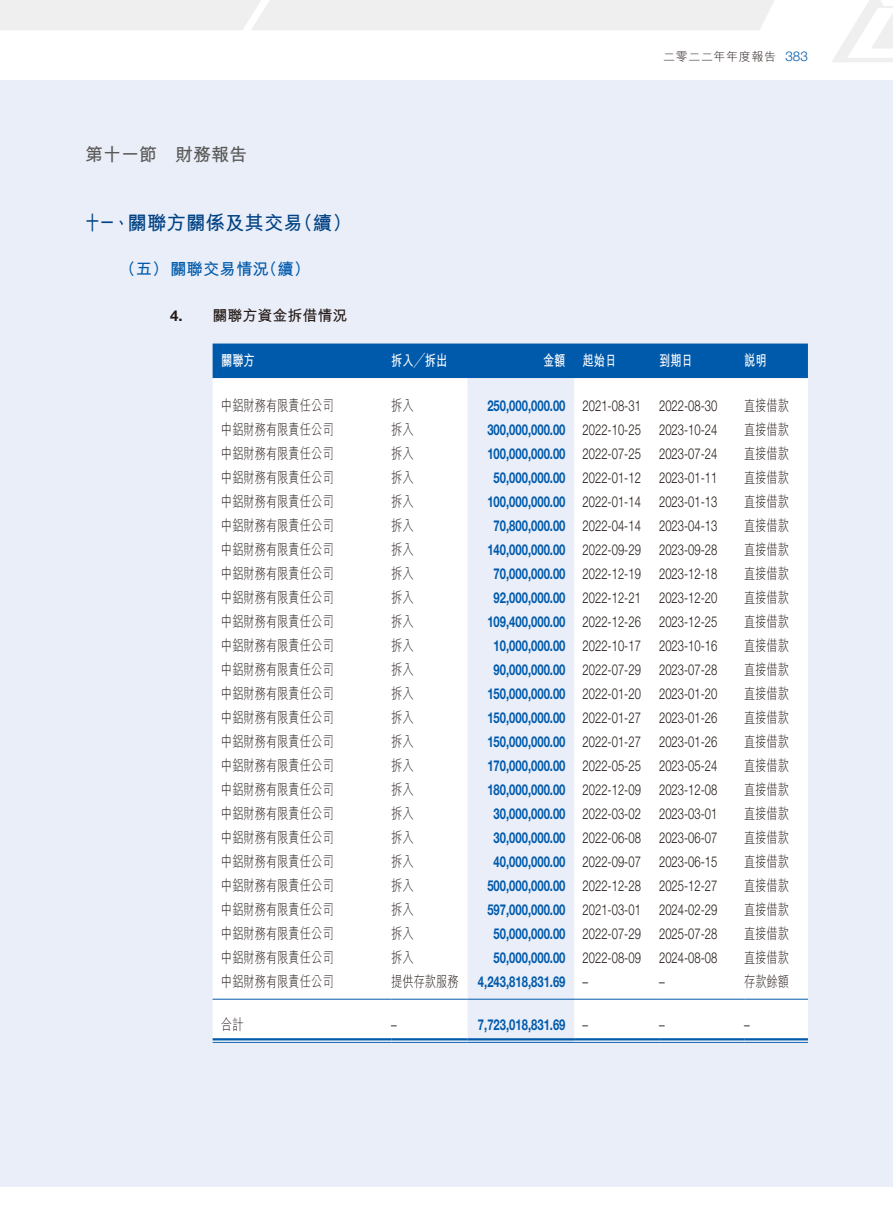
<style>
.page{position:relative;width:893px;height:1212px;background:#fff}
.page>*{position:absolute;margin:0;border:0;box-sizing:border-box;transform-origin:0 0}
.t1{font:700 19.5px "M Hei HK";color:#004284;scale:.75 1}
.t2{font:700 18px "M Hei HK";color:#595857}
.t3{font:700 16.5px "M Hei HK";color:#005aab}
.t4{font:300 15px "Helvetica Neue LT Std";color:#231916;scale:.75 1}
.t5{font:300 15px "M Hei HK";color:#231916;scale:.75 1}
.t6{font:700 15px "Helvetica Neue LT Std";color:#005aab;scale:.75 1}
.t7{font:700 15px "M Hei HK";color:#fff;scale:.75 1}
.t8{font:700 15px "M Hei HK";color:#231916}
.t9{font:300 12px "M Hei HK";letter-spacing:.05em;color:#231916}
.s1{font-family:"Helvetica Neue LT Std";font-size:13.5px;color:#005aab}
.s2{font-family:"Helvetica Neue LT Std"}
.s3{font-weight:700;color:#005aab}
.s4{font-weight:300;color:#231916}
</style>
<div class="page">
<div style="left:0;top:81px;width:893px;height:1106px;background:#eaeef8"></div>
<svg style="left:832px;top:0;width:61px;height:62px"></svg>
<div style="left:0;top:0;width:774px;height:30px;background:#efeff0"></div>
<div style="left:213px;top:343px;width:595px;height:35px;background:#005aab"></div>
<div style="left:213px;top:379px;width:595px;height:663px;background:#fff"></div>
<svg style="left:468px;top:379px;width:106px;height:663px"></svg>
<hr style="left:213px;top:999px;width:178px;height:1px;background:#005aab">
<hr style="left:391px;top:999px;width:77px;height:1px;background:#005aab">
<hr style="left:468px;top:999px;width:106px;height:1px;background:#005aab">
<hr style="left:574px;top:999px;width:85px;height:1px;background:#005aab">
<hr style="left:659px;top:999px;width:85px;height:1px;background:#005aab">
<hr style="left:744px;top:999px;width:64px;height:1px;background:#005aab">
<hr style="left:213px;top:1038px;width:178px;height:2px;background:#005aab">
<hr style="left:213px;top:1042px;width:178px;height:1px;background:#005aab">
<hr style="left:391px;top:1038px;width:77px;height:2px;background:#005aab">
<hr style="left:391px;top:1042px;width:77px;height:1px;background:#005aab">
<hr style="left:468px;top:1038px;width:106px;height:2px;background:#005aab">
<hr style="left:468px;top:1042px;width:106px;height:1px;background:#005aab">
<hr style="left:574px;top:1038px;width:85px;height:2px;background:#005aab">
<hr style="left:574px;top:1042px;width:85px;height:1px;background:#005aab">
<hr style="left:659px;top:1038px;width:85px;height:2px;background:#005aab">
<hr style="left:659px;top:1042px;width:85px;height:1px;background:#005aab">
<hr style="left:744px;top:1038px;width:64px;height:2px;background:#005aab">
<hr style="left:744px;top:1042px;width:64px;height:1px;background:#005aab">
<p class="t2" style="left:85px;top:141px;width:163px">第十一節 財務報告</p>
<p class="t9" style="left:663px;top:48px;width:146px">二零二二年年度報告 <span class="s1">383</span></p>
<h1 class="t1" style="left:85px;top:209px;width:357px">十一、關聯方關係及其交易（續）</h1>
<p class="t3" style="left:119px;top:257px;width:193px">（五）關聯交易情況（續）</p>
<p class="t8" style="left:170px;top:304px;width:179px"><span class="s2">4.</span> 關聯方資金拆借情況</p>
<p class="t7" style="left:221px;top:349px;width:46px">關聯方</p>
<p class="t7" style="left:391px;top:349px;width:76px">拆入╱拆出</p>
<p class="t7" style="left:543px;top:349px;width:99px">金額 起始日</p>
<p class="t7" style="left:659px;top:349px;width:46px">到期日</p>
<p class="t7" style="left:744px;top:349px;width:31px">說明</p>
<p class="t5" style="left:221px;top:395px;width:151px">中鋁財務有限責任公司</p>
<p class="t5" style="left:391px;top:395px;width:31px">拆入</p>
<p class="t4" style="left:487px;top:396px;width:308px"><span class="s3">250,000,000.00</span> 2021-08-31 2022-08-30</p>
<p class="t5" style="left:744px;top:395px;width:61px">直接借款</p>
<p class="t5" style="left:221px;top:419px;width:151px">中鋁財務有限責任公司</p>
<p class="t5" style="left:391px;top:419px;width:31px">拆入</p>
<p class="t4" style="left:487px;top:420px;width:308px"><span class="s3">300,000,000.00</span> 2022-10-25 2023-10-24</p>
<p class="t5" style="left:744px;top:419px;width:61px">直接借款</p>
<p class="t5" style="left:221px;top:443px;width:151px">中鋁財務有限責任公司</p>
<p class="t5" style="left:391px;top:443px;width:31px">拆入</p>
<p class="t4" style="left:487px;top:444px;width:308px"><span class="s3">100,000,000.00</span> 2022-07-25 2023-07-24</p>
<p class="t5" style="left:744px;top:443px;width:61px">直接借款</p>
<p class="t5" style="left:221px;top:467px;width:151px">中鋁財務有限責任公司</p>
<p class="t5" style="left:391px;top:467px;width:31px">拆入</p>
<p class="t4" style="left:494px;top:468px;width:300px"><span class="s3">50,000,000.00</span> 2022-01-12 2023-01-11</p>
<p class="t5" style="left:744px;top:467px;width:61px">直接借款</p>
<p class="t5" style="left:221px;top:491px;width:151px">中鋁財務有限責任公司</p>
<p class="t5" style="left:391px;top:491px;width:31px">拆入</p>
<p class="t4" style="left:487px;top:492px;width:308px"><span class="s3">100,000,000.00</span> 2022-01-14 2023-01-13</p>
<p class="t5" style="left:744px;top:491px;width:61px">直接借款</p>
<p class="t5" style="left:221px;top:515px;width:151px">中鋁財務有限責任公司</p>
<p class="t5" style="left:391px;top:515px;width:31px">拆入</p>
<p class="t4" style="left:494px;top:516px;width:300px"><span class="s3">70,800,000.00</span> 2022-04-14 2023-04-13</p>
<p class="t5" style="left:744px;top:515px;width:61px">直接借款</p>
<p class="t5" style="left:221px;top:539px;width:151px">中鋁財務有限責任公司</p>
<p class="t5" style="left:391px;top:539px;width:31px">拆入</p>
<p class="t4" style="left:487px;top:540px;width:308px"><span class="s3">140,000,000.00</span> 2022-09-29 2023-09-28</p>
<p class="t5" style="left:744px;top:539px;width:61px">直接借款</p>
<p class="t5" style="left:221px;top:563px;width:151px">中鋁財務有限責任公司</p>
<p class="t5" style="left:391px;top:563px;width:31px">拆入</p>
<p class="t4" style="left:494px;top:564px;width:300px"><span class="s3">70,000,000.00</span> 2022-12-19 2023-12-18</p>
<p class="t5" style="left:744px;top:563px;width:61px">直接借款</p>
<p class="t5" style="left:221px;top:587px;width:151px">中鋁財務有限責任公司</p>
<p class="t5" style="left:391px;top:587px;width:31px">拆入</p>
<p class="t4" style="left:494px;top:588px;width:300px"><span class="s3">92,000,000.00</span> 2022-12-21 2023-12-20</p>
<p class="t5" style="left:744px;top:587px;width:61px">直接借款</p>
<p class="t5" style="left:221px;top:611px;width:151px">中鋁財務有限責任公司</p>
<p class="t5" style="left:391px;top:611px;width:31px">拆入</p>
<p class="t4" style="left:487px;top:612px;width:308px"><span class="s3">109,400,000.00</span> 2022-12-26 2023-12-25</p>
<p class="t5" style="left:744px;top:611px;width:61px">直接借款</p>
<p class="t5" style="left:221px;top:635px;width:151px">中鋁財務有限責任公司</p>
<p class="t5" style="left:391px;top:635px;width:31px">拆入</p>
<p class="t4" style="left:494px;top:636px;width:300px"><span class="s3">10,000,000.00</span> 2022-10-17 2023-10-16</p>
<p class="t5" style="left:744px;top:635px;width:61px">直接借款</p>
<p class="t5" style="left:221px;top:659px;width:151px">中鋁財務有限責任公司</p>
<p class="t5" style="left:391px;top:659px;width:31px">拆入</p>
<p class="t4" style="left:494px;top:660px;width:300px"><span class="s3">90,000,000.00</span> 2022-07-29 2023-07-28</p>
<p class="t5" style="left:744px;top:659px;width:61px">直接借款</p>
<p class="t5" style="left:221px;top:683px;width:151px">中鋁財務有限責任公司</p>
<p class="t5" style="left:391px;top:683px;width:31px">拆入</p>
<p class="t4" style="left:487px;top:684px;width:308px"><span class="s3">150,000,000.00</span> 2022-01-20 2023-01-20</p>
<p class="t5" style="left:744px;top:683px;width:61px">直接借款</p>
<p class="t5" style="left:221px;top:707px;width:151px">中鋁財務有限責任公司</p>
<p class="t5" style="left:391px;top:707px;width:31px">拆入</p>
<p class="t4" style="left:487px;top:708px;width:308px"><span class="s3">150,000,000.00</span> 2022-01-27 2023-01-26</p>
<p class="t5" style="left:744px;top:707px;width:61px">直接借款</p>
<p class="t5" style="left:221px;top:731px;width:151px">中鋁財務有限責任公司</p>
<p class="t5" style="left:391px;top:731px;width:31px">拆入</p>
<p class="t4" style="left:487px;top:732px;width:308px"><span class="s3">150,000,000.00</span> 2022-01-27 2023-01-26</p>
<p class="t5" style="left:744px;top:731px;width:61px">直接借款</p>
<p class="t5" style="left:221px;top:755px;width:151px">中鋁財務有限責任公司</p>
<p class="t5" style="left:391px;top:755px;width:31px">拆入</p>
<p class="t4" style="left:487px;top:756px;width:308px"><span class="s3">170,000,000.00</span> 2022-05-25 2023-05-24</p>
<p class="t5" style="left:744px;top:755px;width:61px">直接借款</p>
<p class="t5" style="left:221px;top:779px;width:151px">中鋁財務有限責任公司</p>
<p class="t5" style="left:391px;top:779px;width:31px">拆入</p>
<p class="t4" style="left:487px;top:780px;width:308px"><span class="s3">180,000,000.00</span> 2022-12-09 2023-12-08</p>
<p class="t5" style="left:744px;top:779px;width:61px">直接借款</p>
<p class="t5" style="left:221px;top:803px;width:151px">中鋁財務有限責任公司</p>
<p class="t5" style="left:391px;top:803px;width:31px">拆入</p>
<p class="t4" style="left:494px;top:804px;width:300px"><span class="s3">30,000,000.00</span> 2022-03-02 2023-03-01</p>
<p class="t5" style="left:744px;top:803px;width:61px">直接借款</p>
<p class="t5" style="left:221px;top:827px;width:151px">中鋁財務有限責任公司</p>
<p class="t5" style="left:391px;top:827px;width:31px">拆入</p>
<p class="t4" style="left:494px;top:828px;width:300px"><span class="s3">30,000,000.00</span> 2022-06-08 2023-06-07</p>
<p class="t5" style="left:744px;top:827px;width:61px">直接借款</p>
<p class="t5" style="left:221px;top:851px;width:151px">中鋁財務有限責任公司</p>
<p class="t5" style="left:391px;top:851px;width:31px">拆入</p>
<p class="t4" style="left:494px;top:852px;width:300px"><span class="s3">40,000,000.00</span> 2022-09-07 2023-06-15</p>
<p class="t5" style="left:744px;top:851px;width:61px">直接借款</p>
<p class="t5" style="left:221px;top:875px;width:151px">中鋁財務有限責任公司</p>
<p class="t5" style="left:391px;top:875px;width:31px">拆入</p>
<p class="t4" style="left:487px;top:876px;width:308px"><span class="s3">500,000,000.00</span> 2022-12-28 2025-12-27</p>
<p class="t5" style="left:744px;top:875px;width:61px">直接借款</p>
<p class="t5" style="left:221px;top:899px;width:151px">中鋁財務有限責任公司</p>
<p class="t5" style="left:391px;top:899px;width:31px">拆入</p>
<p class="t4" style="left:487px;top:900px;width:308px"><span class="s3">597,000,000.00</span> 2021-03-01 2024-02-29</p>
<p class="t5" style="left:744px;top:899px;width:61px">直接借款</p>
<p class="t5" style="left:221px;top:923px;width:151px">中鋁財務有限責任公司</p>
<p class="t5" style="left:391px;top:923px;width:31px">拆入</p>
<p class="t4" style="left:494px;top:924px;width:300px"><span class="s3">50,000,000.00</span> 2022-07-29 2025-07-28</p>
<p class="t5" style="left:744px;top:923px;width:61px">直接借款</p>
<p class="t5" style="left:221px;top:947px;width:151px">中鋁財務有限責任公司</p>
<p class="t5" style="left:391px;top:947px;width:31px">拆入</p>
<p class="t4" style="left:494px;top:948px;width:300px"><span class="s3">50,000,000.00</span> 2022-08-09 2024-08-08</p>
<p class="t5" style="left:744px;top:947px;width:61px">直接借款</p>
<p class="t5" style="left:221px;top:971px;width:151px">中鋁財務有限責任公司</p>
<p class="t5" style="left:391px;top:971px;width:91px">提供存款服務</p>
<p class="t6" style="left:478px;top:972px;width:148px">4,243,818,831.69 <span class="s4">–</span></p>
<p class="t4" style="left:659px;top:972px;width:9px">–</p>
<p class="t5" style="left:744px;top:971px;width:61px">存款餘額</p>
<p class="t5" style="left:221px;top:1014px;width:31px">合計</p>
<p class="t4" style="left:391px;top:1016px;width:9px">–</p>
<p class="t6" style="left:478px;top:1015px;width:148px">7,723,018,831.69 <span class="s4">–</span></p>
<p class="t4" style="left:659px;top:1016px;width:9px">–</p>
<p class="t4" style="left:744px;top:1016px;width:9px">–</p>
</div>
